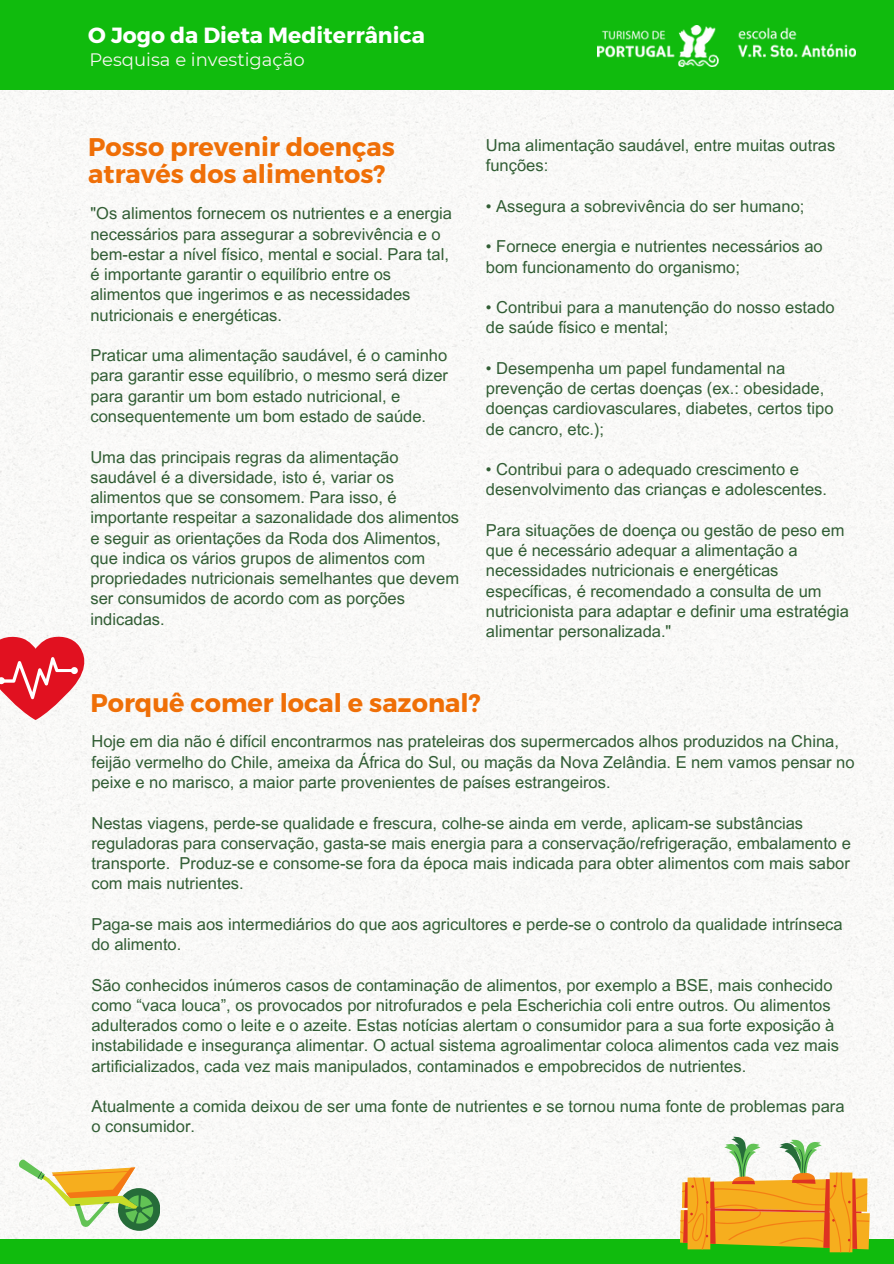
<style>
.page{position:relative;width:894px;height:1264px;background:#fff}
.page>*{position:absolute;margin:0;border:0;box-sizing:border-box;transform-origin:0 0}
.t1{font:700 25.5px/27px "Montserrat";color:#ef6f07}
.t2{font:700 21.9px "Montserrat";color:#fff}
.t3{font:18px "Montserrat";color:#f7f6f1}
.t4{font:16.5px/20.2px "Arial MT Pro";color:#315d34}
</style>
<div class="page">
<img style="left:0;top:89px;width:893px;height:1149px">
<div style="left:0;top:0;width:893px;height:89px;background:#10bb0d"></div>
<div style="left:0;top:1238px;width:893px;height:25px;background:#10bb0d"></div>
<img style="left:597px;top:25px;width:258px;height:42px">
<svg style="left:0;top:635px;width:91px;height:85px"></svg>
<svg style="left:679px;top:1135px;width:190px;height:117px"></svg>
<svg style="left:17px;top:1157px;width:142px;height:73px"></svg>
<p class="t2" style="left:88px;top:21px;width:338px">O Jogo da Dieta Mediterrânica</p>
<h1 class="t3" style="left:89px;top:49px;width:217px">Pesquisa e investigação</h1>
<p class="t1" style="left:88px;top:133px;width:308px">Posso prevenir doenças através dos alimentos?</p>
<p class="t4" style="left:90px;top:205px;width:363px">"Os alimentos fornecem os nutrientes e a energia necessários para assegurar a sobrevivência e o bem-estar a nível físico, mental e social. Para tal, é importante garantir o equilíbrio entre os alimentos que ingerimos e as necessidades nutricionais e energéticas.</p>
<p class="t4" style="left:90px;top:347px;width:359px">Praticar uma alimentação saudável, é o caminho para garantir esse equilíbrio, o mesmo será dizer para garantir um bom estado nutricional, e consequentemente um bom estado de saúde.</p>
<p class="t4" style="left:90px;top:448px;width:370px">Uma das principais regras da alimentação saudável é a diversidade, isto é, variar os alimentos que se consomem. Para isso, é importante respeitar a sazonalidade dos alimentos e seguir as orientações da Roda dos Alimentos, que indica os vários grupos de alimentos com propriedades nutricionais semelhantes que devem ser consumidos de acordo com as porções indicadas.</p>
<p class="t4" style="left:485px;top:137px;width:351px">Uma alimentação saudável, entre muitas outras funções:</p>
<p class="t4" style="left:485px;top:198px;width:320px">• Assegura a sobrevivência do ser humano;</p>
<p class="t4" style="left:485px;top:238px;width:338px">• Fornece energia e nutrientes necessários ao bom funcionamento do organismo;</p>
<p class="t4" style="left:485px;top:299px;width:350px">• Contribui para a manutenção do nosso estado de saúde físico e mental;</p>
<p class="t4" style="left:485px;top:360px;width:349px">• Desempenha um papel fundamental na prevenção de certas doenças (ex.: obesidade, doenças cardiovasculares, diabetes, certos tipo de cancro, etc.);</p>
<p class="t4" style="left:485px;top:461px;width:342px">• Contribui para o adequado crescimento e desenvolvimento das crianças e adolescentes.</p>
<p class="t4" style="left:485px;top:522px;width:364px">Para situações de doença ou gestão de peso em que é necessário adequar a alimentação a necessidades nutricionais e energéticas específicas, é recomendado a consulta de um nutricionista para adaptar e definir uma estratégia alimentar personalizada."</p>
<p class="t1" style="left:90px;top:688px;width:391px">Porquê comer local e sazonal?</p>
<p class="t4" style="left:91px;top:733px;width:764px">Hoje em dia não é difícil encontrarmos nas prateleiras dos supermercados alhos produzidos na China, feijão vermelho do Chile, ameixa da África do Sul, ou maçãs da Nova Zelândia. E nem vamos pensar no peixe e no marisco, a maior parte provenientes de países estrangeiros.</p>
<h1 class="t4" style="left:91px;top:814px;width:760px">Nestas viagens, perde-se qualidade e frescura, colhe-se ainda em verde, aplicam-se substâncias reguladoras para conservação, gasta-se mais energia para a conservação/refrigeração, embalamento e transporte. Produz-se e consome-se fora da época mais indicada para obter alimentos com mais sabor com mais nutrientes.</h1>
<p class="t4" style="left:91px;top:916px;width:752px">Paga-se mais aos intermediários do que aos agricultores e perde-se o controlo da qualidade intrínseca do alimento.</p>
<p class="t4" style="left:91px;top:976px;width:748px">São conhecidos inúmeros casos de contaminação de alimentos, por exemplo a BSE, mais conhecido como “vaca louca”, os provocados por nitrofurados e pela Escherichia coli entre outros. Ou alimentos adulterados como o leite e o azeite. Estas notícias alertam o consumidor para a sua forte exposição à instabilidade e insegurança alimentar. O actual sistema agroalimentar coloca alimentos cada vez mais artificializados, cada vez mais manipulados, contaminados e empobrecidos de nutrientes.</p>
<p class="t4" style="left:91px;top:1098px;width:754px">Atualmente a comida deixou de ser uma fonte de nutrientes e se tornou numa fonte de problemas para o consumidor.</p>
</div>
